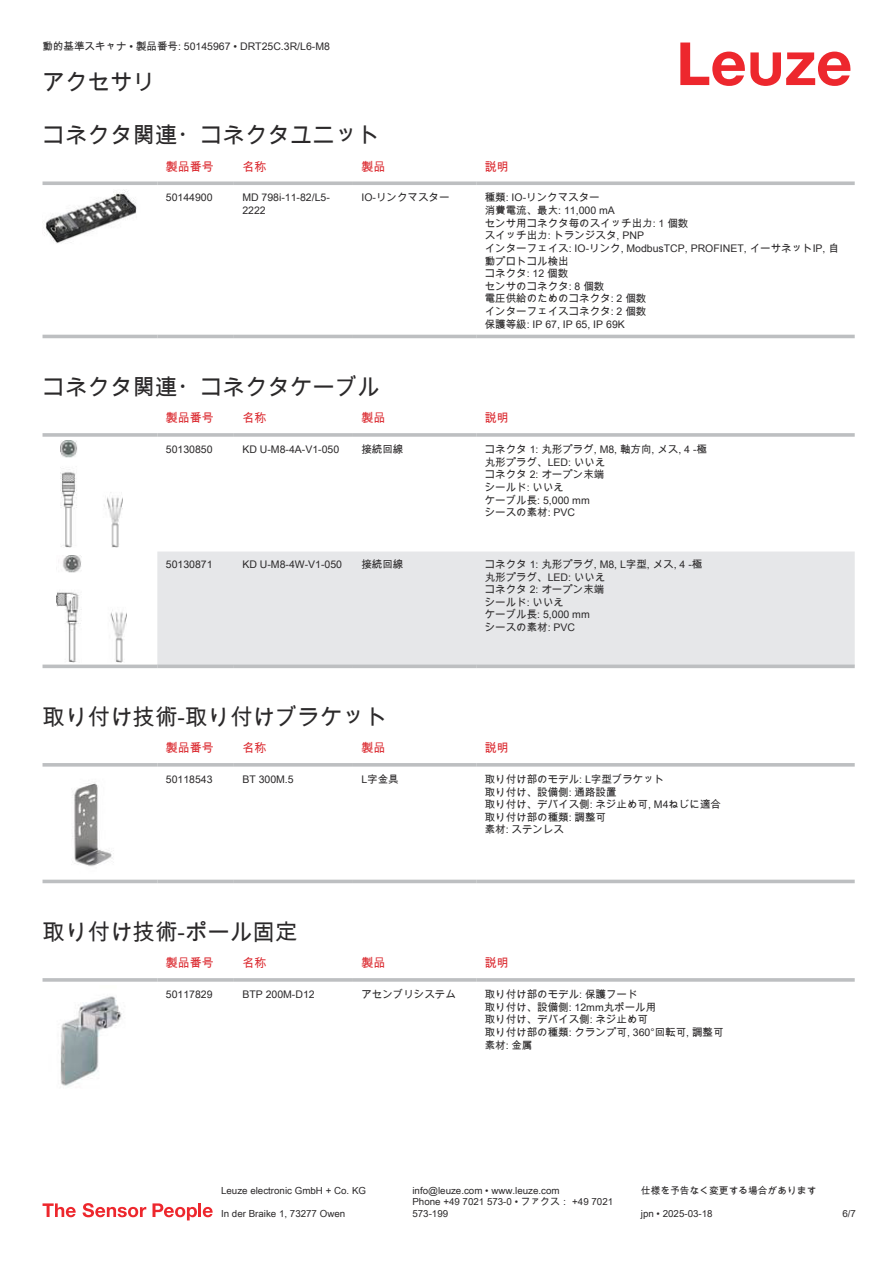
<style>
.page{position:relative;width:893px;height:1263px;background:#fff}
.page>*{position:absolute;margin:0;border:0;box-sizing:border-box;transform-origin:0 0}
.t1{font:22.5px "Arial Unicode MS";color:#2b292a}
.t2{font:12px "Arial Unicode MS";color:#db2a30}
.t3{font:10.5px/12.6px "Arial Unicode MS";color:#2b292a}
.t4{font:9.75px/11.7px "Arial Unicode MS";color:#2b292a}
</style>
<div class="page">
<svg style="left:680px;top:43px;width:170px;height:43px"></svg>
<div style="left:43px;top:334px;width:812px;height:5px;background:#eeefef"></div>
<svg style="left:43px;top:181px;width:114px;height:4px"></svg>
<svg style="left:157px;top:181px;width:77px;height:4px"></svg>
<svg style="left:234px;top:181px;width:119px;height:4px"></svg>
<svg style="left:353px;top:181px;width:123px;height:4px"></svg>
<svg style="left:476px;top:181px;width:379px;height:4px;background:#c4c6c8"></svg>
<hr style="left:43px;top:335px;width:114px;height:3px;background:#bdbfc1">
<hr style="left:157px;top:335px;width:77px;height:3px;background:#bdbfc1">
<hr style="left:234px;top:335px;width:119px;height:3px;background:#bdbfc1">
<hr style="left:353px;top:335px;width:123px;height:3px;background:#bdbfc1">
<hr style="left:476px;top:335px;width:379px;height:3px;background:#bdbfc1">
<img style="left:43px;top:190px;width:94px;height:54px">
<svg style="left:43px;top:440px;width:811px;height:229px"></svg>
<div style="left:157px;top:551px;width:698px;height:113px;background:#e6e7e9"></div>
<svg style="left:43px;top:433px;width:114px;height:4px"></svg>
<hr style="left:157px;top:433px;width:77px;height:4px;background:#c6c8ca">
<svg style="left:234px;top:433px;width:119px;height:4px"></svg>
<svg style="left:353px;top:433px;width:123px;height:4px"></svg>
<hr style="left:476px;top:433px;width:379px;height:4px;background:#c6c8ca">
<svg style="left:43px;top:664px;width:114px;height:4px"></svg>
<svg style="left:157px;top:664px;width:77px;height:4px"></svg>
<svg style="left:234px;top:664px;width:119px;height:4px"></svg>
<svg style="left:353px;top:664px;width:123px;height:4px"></svg>
<svg style="left:476px;top:664px;width:379px;height:4px;background:#c2c4c6"></svg>
<img style="left:60px;top:441px;width:63px;height:106px">
<img style="left:56px;top:556px;width:70px;height:106px">
<div style="left:43px;top:879px;width:812px;height:5px;background:#eeefef"></div>
<svg style="left:43px;top:763px;width:114px;height:4px"></svg>
<svg style="left:157px;top:763px;width:77px;height:4px"></svg>
<svg style="left:234px;top:763px;width:119px;height:4px"></svg>
<svg style="left:353px;top:763px;width:123px;height:4px"></svg>
<svg style="left:476px;top:763px;width:379px;height:4px;background:#c3c5c7"></svg>
<hr style="left:43px;top:880px;width:114px;height:3px;background:#bdbfc1">
<hr style="left:157px;top:880px;width:77px;height:3px;background:#bdbfc1">
<hr style="left:234px;top:880px;width:119px;height:3px;background:#bdbfc1">
<hr style="left:353px;top:880px;width:123px;height:3px;background:#bdbfc1">
<hr style="left:476px;top:880px;width:379px;height:3px;background:#bdbfc1">
<img style="left:72px;top:782px;width:40px;height:85px">
<svg style="left:43px;top:978px;width:114px;height:4px"></svg>
<hr style="left:157px;top:978px;width:77px;height:4px;background:#c5c7c9">
<svg style="left:234px;top:978px;width:119px;height:4px"></svg>
<svg style="left:353px;top:978px;width:123px;height:4px"></svg>
<hr style="left:476px;top:978px;width:379px;height:4px;background:#c5c7c9">
<img style="left:60px;top:996px;width:62px;height:90px">
<svg style="left:43px;top:1203px;width:33px;height:14px"></svg>
<svg style="left:83px;top:1203px;width:63px;height:14px"></svg>
<svg style="left:153px;top:1203px;width:44px;height:17px"></svg>
<hr style="left:198px;top:1203px;width:3px;height:14px;background:#ed272d">
<svg style="left:203px;top:1207px;width:10px;height:10px"></svg>
<p class="t3" style="left:43px;top:40px;width:289px">動的基準スキャナ • 製品番号: 50145967 • DRT25C.3R/L6-M8</p>
<h1 class="t1" style="left:43px;top:66px;width:114px">アクセサリ</h1>
<h1 class="t1" style="left:43px;top:119px;width:339px">コネクタ関連・コネクタユニット</h1>
<p class="t2" style="left:166px;top:158px;width:49px">製品番号</p>
<p class="t2" style="left:242px;top:158px;width:25px">名称</p>
<p class="t2" style="left:361px;top:158px;width:25px">製品</p>
<p class="t2" style="left:485px;top:158px;width:25px">説明</p>
<p class="t3" style="left:166px;top:191px;width:48px">50144900</p>
<p class="t3" style="left:242px;top:191px;width:89px">MD 798i-11-82/L5-<br>2222</p>
<p class="t3" style="left:361px;top:191px;width:90px">IO-リンクマスター</p>
<p class="t3" style="left:485px;top:191px;width:356px">種類: IO-リンクマスター<br>消費電流、最大: 11,000 mA<br>センサ用コネクタ毎のスイッチ出力: 1 個数<br>スイッチ出力: トランジスタ, PNP<br>インターフェイス: IO-リンク, ModbusTCP, PROFINET, イーサネットIP, 自動プロトコル検出<br>コネクタ: 12 個数<br>センサのコネクタ: 8 個数<br>電圧供給のためのコネクタ: 2 個数<br>インターフェイスコネクタ: 2 個数<br>保護等級: IP 67, IP 65, IP 69K</p>
<h1 class="t1" style="left:43px;top:370px;width:339px">コネクタ関連・コネクタケーブル</h1>
<p class="t2" style="left:166px;top:409px;width:49px">製品番号</p>
<p class="t2" style="left:242px;top:409px;width:25px">名称</p>
<p class="t2" style="left:361px;top:409px;width:25px">製品</p>
<p class="t2" style="left:485px;top:409px;width:25px">説明</p>
<p class="t3" style="left:166px;top:443px;width:48px">50130850</p>
<p class="t3" style="left:242px;top:443px;width:98px">KD U-M8-4A-V1-050</p>
<p class="t3" style="left:361px;top:443px;width:43px">接続回線</p>
<p class="t3" style="left:485px;top:443px;width:224px">コネクタ 1: 丸形プラグ, M8, 軸方向, メス, 4 -極丸形プラグ、LED: いいえ<br>コネクタ 2: オープン末端<br>シールド: いいえ<br>ケーブル長: 5,000 mm<br>シースの素材: PVC</p>
<p class="t3" style="left:166px;top:558px;width:48px">50130871</p>
<p class="t3" style="left:242px;top:558px;width:101px">KD U-M8-4W-V1-050</p>
<p class="t3" style="left:361px;top:558px;width:43px">接続回線</p>
<p class="t3" style="left:485px;top:558px;width:219px">コネクタ 1: 丸形プラグ, M8, L字型, メス, 4 -極丸形プラグ、LED: いいえ<br>コネクタ 2: オープン末端<br>シールド: いいえ<br>ケーブル長: 5,000 mm<br>シースの素材: PVC</p>
<h1 class="t1" style="left:43px;top:700px;width:346px">取り付け技術-取り付けブラケット</h1>
<p class="t2" style="left:166px;top:739px;width:49px">製品番号</p>
<p class="t2" style="left:242px;top:739px;width:25px">名称</p>
<p class="t2" style="left:361px;top:739px;width:25px">製品</p>
<p class="t2" style="left:485px;top:739px;width:25px">説明</p>
<p class="t3" style="left:166px;top:773px;width:48px">50118543</p>
<p class="t3" style="left:242px;top:773px;width:53px">BT 300M.5</p>
<p class="t3" style="left:361px;top:773px;width:39px">L字金具</p>
<p class="t3" style="left:485px;top:773px;width:238px">取り付け部のモデル: L字型ブラケット<br>取り付け、設備側: 通路設置<br>取り付け、デバイス側: ネジ止め可, M4ねじに適合取り付け部の種類: 調整可<br>素材: ステンレス</p>
<h1 class="t1" style="left:43px;top:915px;width:256px">取り付け技術-ポール固定</h1>
<p class="t2" style="left:166px;top:954px;width:49px">製品番号</p>
<p class="t2" style="left:242px;top:954px;width:25px">名称</p>
<p class="t2" style="left:361px;top:954px;width:25px">製品</p>
<p class="t2" style="left:485px;top:954px;width:25px">説明</p>
<p class="t3" style="left:166px;top:988px;width:48px">50117829</p>
<p class="t3" style="left:242px;top:988px;width:74px">BTP 200M-D12</p>
<p class="t3" style="left:361px;top:988px;width:96px">アセンブリシステム</p>
<p class="t3" style="left:485px;top:988px;width:240px">取り付け部のモデル: 保護フード<br>取り付け、設備側: 12mm丸ポール用<br>取り付け、デバイス側: ネジ止め可<br>取り付け部の種類: クランプ可, 360°回転可, 調整可素材: 金属</p>
<p class="t4" style="left:221px;top:1184px;width:146px">Leuze electronic GmbH + Co. KG</p>
<p class="t4" style="left:412px;top:1184px;width:149px">info@leuze.com • www.leuze.com</p>
<p class="t4" style="left:641px;top:1184px;width:177px">仕様を予告なく変更する場合があります</p>
<p class="t4" style="left:221px;top:1207px;width:126px">In der Braike 1, 73277 Owen</p>
<p class="t4" style="left:412px;top:1196px;width:202px">Phone +49 7021 573-0 • ファクス： +49 7021<br>573-199</p>
<p class="t4" style="left:641px;top:1207px;width:73px">jpn • 2025-03-18</p>
<p class="t4" style="left:842px;top:1207px;width:15px">6/7</p>
</div>
